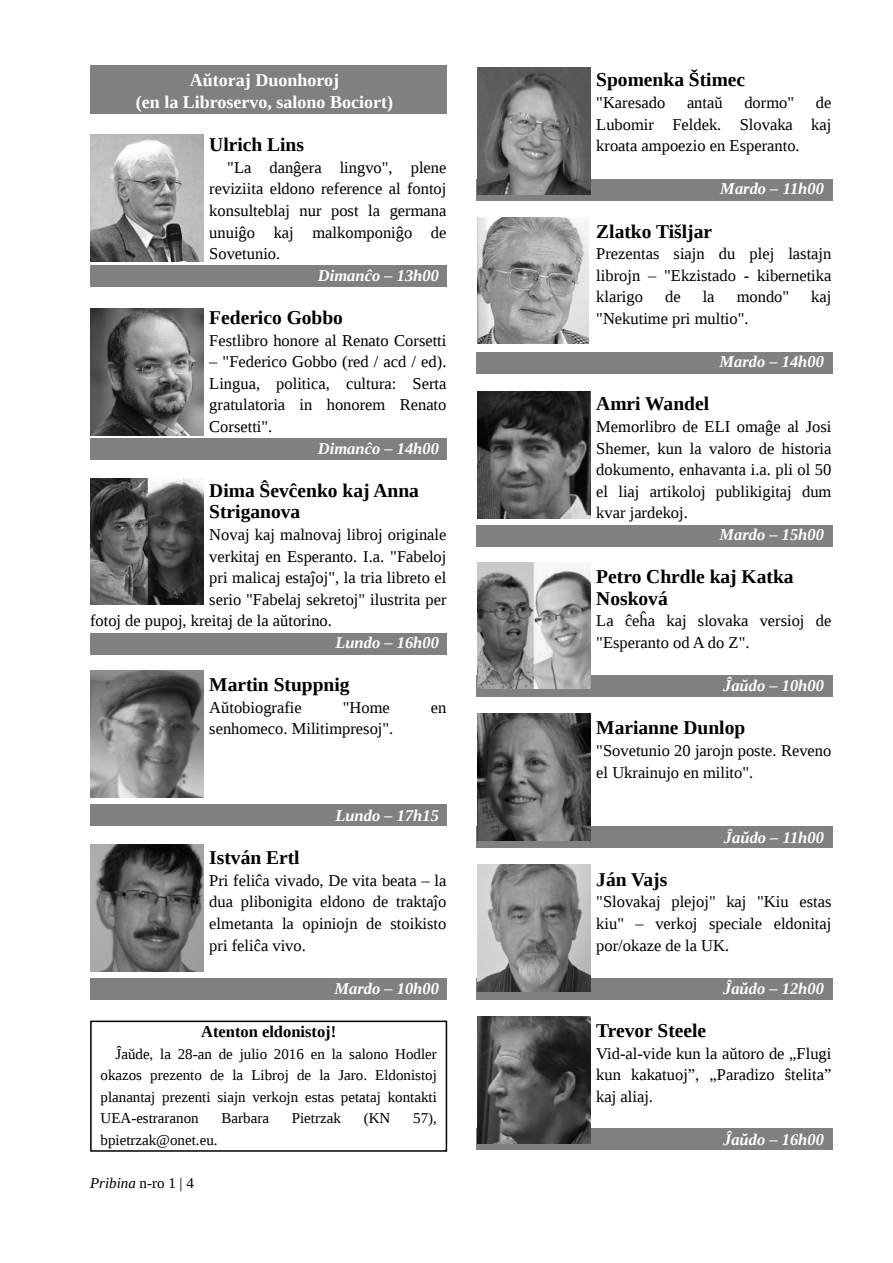
<style>
.page{position:relative;width:893px;height:1263px;background:#fff}
.page>*{position:absolute;margin:0;border:0;box-sizing:border-box;transform-origin:0 0}
.t1{font:700 19.5px/21.6px "Liberation Serif";color:#000}
.t2{font:700 18px/21.6px "Liberation Serif";color:#fff;text-align:center}
.t3{font:16.5px/21.6px "Liberation Serif";color:#000;text-align:justify}
.t4{font:italic 700 16.5px "Liberation Serif";color:#fff}
.t5{font:700 16.5px "Liberation Serif";color:#000}
.t6{font:15px/21.6px "Liberation Serif";color:#000;text-align:justify}
.t7{font:italic 15px "Liberation Serif";color:#000}
.s1{font-style:normal}
</style>
<div class="page">
<div style="left:476px;top:179px;width:356px;height:22px;background:#808080"></div>
<div style="left:90px;top:65px;width:356px;height:49px;background:#808080"></div>
<div style="left:90px;top:438px;width:356px;height:21px;background:#808080"></div>
<div style="left:90px;top:805px;width:356px;height:21px;background:#808080"></div>
<div style="left:90px;top:978px;width:356px;height:21px;background:#808080"></div>
<div style="left:90px;top:265px;width:356px;height:22px;background:#808080"></div>
<div style="left:90px;top:633px;width:356px;height:22px;background:#808080"></div>
<div style="left:476px;top:352px;width:356px;height:22px;background:#808080"></div>
<div style="left:476px;top:525px;width:356px;height:22px;background:#808080"></div>
<div style="left:476px;top:675px;width:356px;height:22px;background:#808080"></div>
<div style="left:476px;top:826px;width:356px;height:22px;background:#808080"></div>
<div style="left:476px;top:978px;width:356px;height:21px;background:#808080"></div>
<div style="left:476px;top:1128px;width:356px;height:21px;background:#808080"></div>
<div style="left:90px;top:1020px;width:357px;height:132px;border:2px solid #000"></div>
<img style="left:90px;top:135px;width:113px;height:127px">
<img style="left:90px;top:308px;width:113px;height:127px">
<img style="left:90px;top:478px;width:113px;height:127px">
<img style="left:90px;top:670px;width:113px;height:127px">
<img style="left:90px;top:845px;width:113px;height:126px">
<img style="left:477px;top:67px;width:113px;height:127px">
<img style="left:477px;top:217px;width:112px;height:127px">
<img style="left:477px;top:392px;width:113px;height:127px">
<img style="left:477px;top:562px;width:113px;height:126px">
<img style="left:477px;top:713px;width:113px;height:127px">
<img style="left:477px;top:865px;width:113px;height:126px">
<img style="left:477px;top:1017px;width:113px;height:127px">
<p class="t2" style="left:136px;top:70px;width:259px">Aŭtoraj Duonhoroj<br>(en la Libroservo, salono Bociort)</p>
<p class="t1" style="left:209px;top:134px;width:96px">Ulrich Lins</p>
<p class="t3" style="left:209px;top:156px;width:239px;text-indent:18px">"La danĝera lingvo", plene reviziita eldono reference al fontoj konsulteblaj nur post la germana unuiĝo kaj malkomponiĝo de Sovetunio.</p>
<p class="t4" style="left:318px;top:266px;width:123px">Dimanĉo – 13h00</p>
<p class="t1" style="left:209px;top:307px;width:135px">Federico Gobbo</p>
<p class="t3" style="left:209px;top:329px;width:239px">Festlibro honore al Renato Corsetti</p>
<p class="t3" style="left:209px;top:351px;width:239px">– "Federico Gobbo (red / acd / ed).<br>Lingua, politica, cultura: Serta gratulatoria in honorem Renato Corsetti".</p>
<p class="t4" style="left:318px;top:439px;width:123px">Dimanĉo – 14h00</p>
<p class="t1" style="left:209px;top:479px;width:211px">Dima Ŝevĉenko kaj Anna<br>Striganova</p>
<p class="t3" style="left:209px;top:524px;width:239px">Novaj kaj malnovaj libroj originale</p>
<p class="t3" style="left:209px;top:545px;width:239px">verkitaj en Esperanto. I.a. "Fabeloj</p>
<p class="t3" style="left:209px;top:567px;width:239px">pri malicaj estaĵoj", la tria libreto el</p>
<p class="t3" style="left:209px;top:588px;width:239px">serio "Fabelaj sekretoj" ilustrita per</p>
<p class="t3" style="left:90px;top:610px;width:243px">fotoj de pupoj, kreitaj de la aŭtorino.</p>
<p class="t4" style="left:335px;top:633px;width:105px">Lundo – 16h00</p>
<p class="t1" style="left:209px;top:674px;width:142px">Martin Stuppnig</p>
<p class="t3" style="left:209px;top:696px;width:94px">Aŭtobiografie</p>
<p class="t3" style="left:343px;top:696px;width:49px">"Home</p>
<p class="t3" style="left:431px;top:696px;width:17px">en</p>
<p class="t3" style="left:209px;top:718px;width:186px">senhomeco. Militimpresoj".</p>
<p class="t4" style="left:335px;top:806px;width:105px">Lundo – 17h15</p>
<p class="t1" style="left:209px;top:847px;width:92px">István Ertl</p>
<p class="t3" style="left:209px;top:869px;width:239px">Pri feliĉa vivado, De vita beata – la dua plibonigita eldono de traktaĵo elmetanta la opiniojn de stoikisto pri feliĉa vivo.</p>
<p class="t4" style="left:334px;top:979px;width:106px">Mardo – 10h00</p>
<p class="t5" style="left:201px;top:1022px;width:137px">Atenton eldonistoj!</p>
<p class="t6" style="left:100px;top:1043px;width:338px;text-indent:15px">Ĵaŭde, la 28-an de julio 2016 en la salono Hodler okazos prezento de la Libroj de la Jaro. Eldonistoj planantaj prezenti siajn verkojn estas petataj kontakti UEA-estraranon</p>
<p class="t6" style="left:222px;top:1107px;width:49px">Barbara</p>
<p class="t6" style="left:292px;top:1107px;width:51px">Pietrzak</p>
<p class="t6" style="left:364px;top:1107px;width:28px">(KN</p>
<p class="t6" style="left:413px;top:1107px;width:25px">57),</p>
<p class="t6" style="left:100px;top:1129px;width:119px">bpietrzak@onet.eu.</p>
<p class="t7" style="left:90px;top:1175px;width:105px">Pribina <span class="s1">n-ro 1 | 4</span></p>
<p class="t1" style="left:596px;top:69px;width:150px">Spomenka Štimec</p>
<p class="t3" style="left:596px;top:92px;width:71px">"Karesado</p>
<p class="t3" style="left:687px;top:92px;width:37px">antaŭ</p>
<p class="t3" style="left:744px;top:92px;width:51px">dormo"</p>
<p class="t3" style="left:596px;top:92px;width:237px;text-indent:220px">de Lubomir Feldek. Slovaka kaj kroata ampoezio en Esperanto.</p>
<p class="t4" style="left:720px;top:180px;width:105px">Mardo – 11h00</p>
<p class="t1" style="left:596px;top:220px;width:117px">Zlatko Tišljar</p>
<p class="t3" style="left:596px;top:243px;width:237px">Prezentas siajn du plej lastajn librojn – "Ekzistado - kibernetika klarigo</p>
<p class="t3" style="left:665px;top:286px;width:17px">de</p>
<p class="t3" style="left:703px;top:286px;width:13px">la</p>
<p class="t3" style="left:737px;top:286px;width:54px">mondo"</p>
<p class="t3" style="left:811px;top:286px;width:22px">kaj</p>
<p class="t3" style="left:596px;top:308px;width:154px">"Nekutime pri multio".</p>
<p class="t4" style="left:719px;top:352px;width:106px">Mardo – 14h00</p>
<p class="t1" style="left:596px;top:393px;width:114px">Amri Wandel</p>
<p class="t3" style="left:596px;top:416px;width:237px">Memorlibro de ELI omaĝe al Josi Shemer, kun la valoro de historia dokumento, enhavanta i.a. pli ol 50 el liaj artikoloj publikigitaj dum kvar jardekoj.</p>
<p class="t4" style="left:719px;top:525px;width:106px">Mardo – 15h00</p>
<p class="t1" style="left:596px;top:566px;width:199px">Petro Chrdle kaj Katka<br>Nosková</p>
<p class="t3" style="left:596px;top:610px;width:237px">La ĉeĥa kaj slovaka versioj de "Esperanto od A do Z".</p>
<p class="t4" style="left:723px;top:676px;width:102px">Ĵaŭdo – 10h00</p>
<p class="t1" style="left:596px;top:717px;width:150px">Marianne Dunlop</p>
<p class="t3" style="left:596px;top:740px;width:237px">"Sovetunio 20 jarojn poste. Reveno el Ukrainujo en milito".</p>
<p class="t4" style="left:724px;top:828px;width:101px">Ĵaŭdo – 11h00</p>
<p class="t1" style="left:596px;top:868px;width:72px">Ján Vajs</p>
<p class="t3" style="left:596px;top:891px;width:237px">"Slovakaj plejoj" kaj "Kiu estas kiu" – verkoj speciale eldonitaj por/okaze de la UK.</p>
<p class="t4" style="left:723px;top:979px;width:102px">Ĵaŭdo – 12h00</p>
<p class="t1" style="left:596px;top:1019px;width:111px">Trevor Steele</p>
<p class="t3" style="left:596px;top:1042px;width:237px">Vid-al-vide kun la aŭtoro de „Flugi kun kakatuoj”, „Paradizo ŝtelita” kaj aliaj.</p>
<p class="t4" style="left:723px;top:1130px;width:102px">Ĵaŭdo – 16h00</p>
</div>
